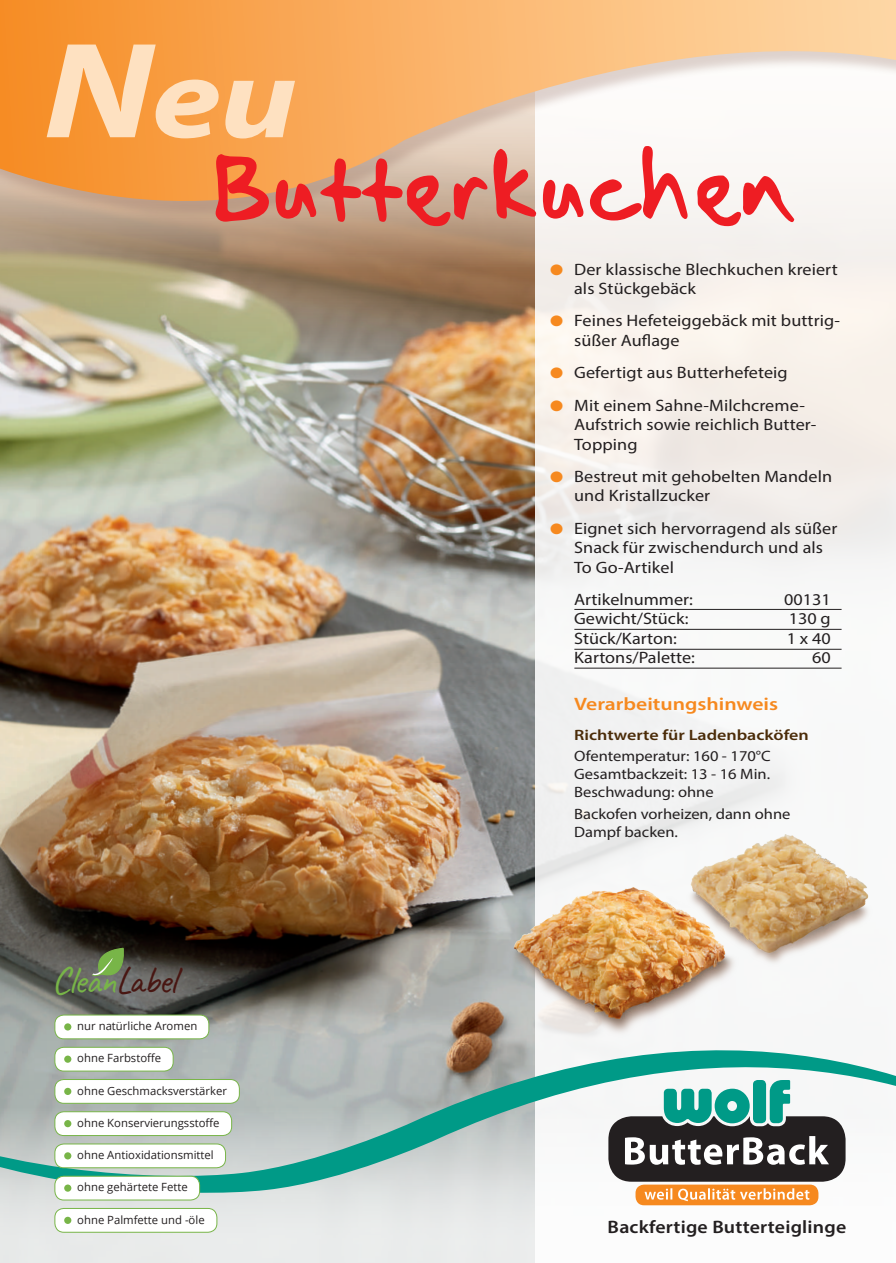
<style>
.page{position:relative;width:896px;height:1263px;background:#fff}
.page>*{position:absolute;margin:0;border:0;box-sizing:border-box;transform-origin:0 0}
.t1{font:italic 700 115.35px "Myriad Pro";color:#fee1c1;scale:1.2 1}
.t2{font:90px "Seans Other Hand";color:#ee1d23}
.t3{font:38.85px "Caveat";letter-spacing:-.04em;color:#78b548}
.t4{font:600 18px "Myriad Pro";letter-spacing:.01em;color:#231f20;scale:1.1 1}
.t5{font:600 18px "Myriad Pro";color:#f6891f;scale:1.2 1}
.t6{font:16.5px/19.5px "Myriad Pro";letter-spacing:.005em;color:#231f20;scale:1.1 1}
.t7{font:15px/18px "Myriad Pro";color:#231f20;text-align:justify;scale:1.1 1}
.t8{font:600 15px "Myriad Pro";color:#4b2c09;scale:1.2 1}
.t9{font:11.25px "Open Sans";color:#231f20}
.s1{font-size:137.4px}
.s2{color:#f6891f}
.s3{color:#481612}
</style>
<div class="page">
<img style="left:0;top:379px;width:535px;height:617px">
<img style="left:0;top:289px;width:535px;height:90px">
<div style="left:535px;top:0;width:360px;height:1262px;background:#f6f3f0"></div>
<svg style="left:0;top:252px;width:535px;height:37px;background:#a18764"></svg>
<svg style="left:0;top:0;width:895px;height:252px"></svg>
<svg style="left:0;top:996px;width:895px;height:266px"></svg>
<hr style="left:574px;top:609px;width:267px;height:1px;background:#231f20">
<hr style="left:574px;top:629px;width:267px;height:1px;background:#231f20">
<hr style="left:574px;top:649px;width:267px;height:1px;background:#231f20">
<hr style="left:574px;top:667px;width:267px;height:1px;background:#231f20">
<img style="left:668px;top:823px;width:200px;height:139px">
<img style="left:469px;top:856px;width:285px;height:193px">
<div style="left:55px;top:1047px;width:118px;height:23px;background:#fff;border-radius:9px"></div>
<div style="left:54px;top:1046px;width:119px;height:25px;border:1px solid #78b548;border-radius:9px"></div>
<div style="left:64px;top:1055px;width:7px;height:7px;background:#78b548;border-radius:50%"></div>
<div style="left:55px;top:1111px;width:177px;height:24px;background:#fff;border-radius:9px"></div>
<div style="left:54px;top:1111px;width:178px;height:24px;border:1px solid #78b548;border-radius:9px"></div>
<svg style="left:64px;top:1119px;width:7px;height:8px"></svg>
<div style="left:55px;top:1014px;width:154px;height:24px;background:#fff;border-radius:9px"></div>
<div style="left:54px;top:1014px;width:155px;height:25px;border:1px solid #78b548;border-radius:9px"></div>
<div style="left:64px;top:1023px;width:7px;height:7px;background:#78b548;border-radius:50%"></div>
<div style="left:55px;top:1175px;width:145px;height:24px;background:#fff;border-radius:9px"></div>
<div style="left:54px;top:1175px;width:146px;height:25px;border:1px solid #78b548;border-radius:9px"></div>
<div style="left:64px;top:1184px;width:7px;height:7px;background:#78b548;border-radius:50%"></div>
<div style="left:55px;top:1143px;width:170px;height:24px;background:#fff;border-radius:9px"></div>
<div style="left:54px;top:1143px;width:172px;height:24px;border:1px solid #78b548;border-radius:9px"></div>
<div style="left:64px;top:1152px;width:7px;height:7px;background:#78b548;border-radius:50%"></div>
<div style="left:55px;top:1208px;width:162px;height:23px;background:#fff;border-radius:9px"></div>
<div style="left:54px;top:1207px;width:163px;height:25px;border:1px solid #78b548;border-radius:9px"></div>
<div style="left:64px;top:1216px;width:7px;height:7px;background:#78b548;border-radius:50%"></div>
<div style="left:55px;top:1079px;width:184px;height:24px;background:#fff;border-radius:9px"></div>
<div style="left:54px;top:1078px;width:186px;height:25px;border:1px solid #78b548;border-radius:9px"></div>
<div style="left:64px;top:1087px;width:7px;height:7px;background:#78b548;border-radius:50%"></div>
<svg style="left:90px;top:948px;width:37px;height:33px"></svg>
<h1 class="t1" style="left:43px;top:23px;width:213px"><span class="s1">N</span>eu</h1>
<h2 class="t2" style="left:212px;top:123px;width:578px">Butterkuchen</h2>
<p class="t6" style="left:574px;top:259px;width:241px;text-indent:-24px"><span class="s2">●</span> Der klassische Blechkuchen kreiert als Stückgebäck</p>
<p class="t6" style="left:574px;top:311px;width:243px;text-indent:-24px"><span class="s2">●</span> Feines Hefeteiggebäck mit buttrig&shy;süßer Auflage</p>
<p class="t6" style="left:550px;top:363px;width:217px"><span class="s2">●</span> Gefertigt aus Butterhefeteig</p>
<p class="t6" style="left:574px;top:395px;width:222px;text-indent:-24px"><span class="s2">●</span> Mit einem Sahne-Milchcreme-<br>Aufstrich sowie reichlich Butter-<br>Topping</p>
<p class="t6" style="left:574px;top:466px;width:236px;text-indent:-24px"><span class="s2">●</span> Bestreut mit gehobelten Mandeln und Kristallzucker</p>
<p class="t6" style="left:574px;top:518px;width:241px;text-indent:-24px"><span class="s2">●</span> Eignet sich hervorragend als süßer<br>Snack für zwischendurch und als<br>To Go-Artikel</p>
<p class="t6" style="left:574px;top:589px;width:110px">Artikelnummer:</p>
<p class="t6" style="left:784px;top:589px;width:44px">00131</p>
<p class="t6" style="left:574px;top:609px;width:105px">Gewicht/Stück:</p>
<p class="t6" style="left:788px;top:609px;width:40px">130 g</p>
<p class="t6" style="left:574px;top:628px;width:95px">Stück/Karton:</p>
<p class="t6" style="left:786px;top:628px;width:42px">1 x 40</p>
<p class="t6" style="left:574px;top:648px;width:111px">Kartons/Palette:</p>
<p class="t6" style="left:812px;top:648px;width:18px">60</p>
<p class="t5" style="left:574px;top:692px;width:171px">Verarbeitungshinweis</p>
<p class="t8" style="left:574px;top:725px;width:197px">Richtwerte für Ladenbacköfen</p>
<p class="t7" style="left:574px;top:746px;width:180px">Ofentemperatur: 160 - 170°C Gesamtbackzeit: 13 - 16 Min.<br>Beschwadung: ohne</p>
<p class="t7" style="left:574px;top:804px;width:198px">Backofen vorheizen, dann ohne<br>Dampf backen.</p>
<h3 class="t3" style="left:51px;top:955px;width:126px">Clean<span class="s3">Label</span></h3>
<p class="t9" style="left:77px;top:1018px;width:121px">nur natürliche Aromen</p>
<p class="t9" style="left:77px;top:1050px;width:85px">ohne Farbstoffe</p>
<p class="t9" style="left:77px;top:1082px;width:151px">ohne Geschmacksverstärker</p>
<p class="t9" style="left:77px;top:1114px;width:144px">ohne Konservierungsstoffe</p>
<p class="t9" style="left:77px;top:1147px;width:138px">ohne Antioxidationsmittel</p>
<p class="t9" style="left:77px;top:1179px;width:112px">ohne gehärtete Fette</p>
<p class="t9" style="left:77px;top:1211px;width:129px">ohne Palmfette und -öle</p>
<p class="t4" style="left:607px;top:1215px;width:218px">Backfertige Butterteiglinge</p>
</div>
